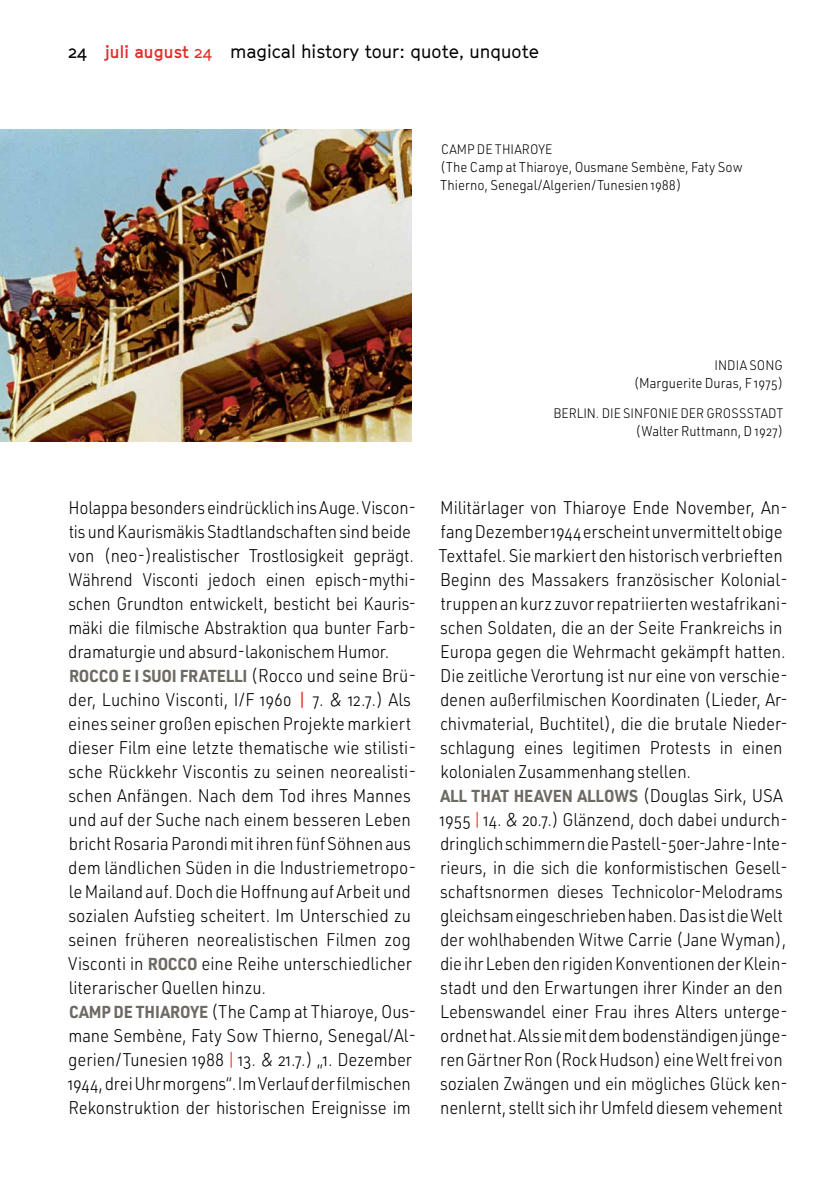
<style>
.page{position:relative;width:840px;height:1191px;background:#fff}
.page>*{position:absolute;margin:0;border:0;box-sizing:border-box;transform-origin:0 0}
.Brot_2_60_70_80{font:300 18px/24px "URWDIN";letter-spacing:-.005em;color:#000;scale:.92 1}
.Brot_2{font:300 18px/24px "URWDIN";color:#000;scale:.92 1}
.Brot_2-2{font:300 18px/24px "URWDIN";color:#000;scale:.91 1}
.t1{font:18px "GT Cinetype";color:#000}
.Brot_2-3{font:700 17px "URWDIN";letter-spacing:-.015em;color:#6c6a63;scale:.93 1}
.Brot_2_60_70_80-2{font:700 17px "URWDIN";letter-spacing:-.01em;color:#6c6a63;scale:.92 1}
.BU{font:300 14px/18px "URWDIN";color:#000;scale:.92 1}
.BU-2{font:300 13.6px "URWDIN";color:#000;scale:.93 1}
.s1{font-weight:700;font-size:17px;color:#e42b2c}
.s2{font-size:17px;color:#e42b2c}
.s3{font-weight:300;font-size:18px;color:#000}
.s4{font-family:"URWDIN Cond";font-weight:400;color:#e42b2c}
.s5{font-weight:700;font-size:17px;color:#6c6a63}
</style>
<div class="page">
<img style="left:0;top:130px;width:411px;height:312px">
<p class="t1" style="left:68px;top:41px;width:472px">24 <span class="s1">juli august</span> <span class="s2">24</span> magical history tour: quote, unquote</p>
<p class="BU-2" style="left:441px;top:140px;width:121px">CAMP DE THIAROYE</p>
<p class="BU" style="left:440px;top:158px;width:330px">(The Camp at Thiaroye, Ousmane Sembène, Faty Sow<br>Thierno, Senegal/Algerien/Tunesien 1988)</p>
<p class="BU-2" style="left:714px;top:356px;width:75px">INDIA SONG</p>
<p class="BU" style="left:633px;top:374px;width:164px">(Marguerite Duras, F 1975)</p>
<p class="BU-2" style="left:553px;top:404px;width:249px">BERLIN. DIE SINFONIE DER GROSSSTADT</p>
<p class="BU" style="left:635px;top:422px;width:162px">(Walter Ruttmann, D 1927)</p>
<p class="Brot_2-2" style="left:68px;top:495px;width:384px">Holappa besonders eindrücklich ins Auge. Viscon&shy;tis und Kaurismäkis Stadtlandschaften sind beide von (neo-)realistischer Trostlosigkeit geprägt.<br>Während Visconti jedoch einen episch-mythi&shy;schen Grundton entwickelt, besticht bei Kauris&shy;mäki die filmische Abstraktion qua bunter Farb&shy;dramaturgie und absurd-lakonischem Humor.</p>
<p class="Brot_2-3" style="left:69px;top:664px;width:375px">ROCCO E I SUOI FRATELLI <span class="s3">(Rocco und seine Brü-</span></p>
<p class="Brot_2" style="left:68px;top:687px;width:379px">der, Luchino Visconti, I/F 1960 <span class="s4">|</span> 7. &amp; 12.7.) Als eines seiner großen epischen Projekte markiert dieser Film eine letzte thematische wie stilisti&shy;sche Rückkehr Viscontis zu seinen neorealisti&shy;schen Anfängen. Nach dem Tod ihres Mannes und auf der Suche nach einem besseren Leben bricht Rosaria Parondi mit ihren fünf Söhnen aus dem ländlichen Süden in die Industriemetropo&shy;le Mailand auf. Doch die Hoffnung auf Arbeit und sozialen Aufstieg scheitert. Im Unterschied zu seinen früheren neorealistischen Filmen zog Visconti in <span class="s5">ROCCO</span> eine Reihe unterschiedlicher literarischer Quellen hinzu.</p>
<p class="Brot_2_60_70_80" style="left:68px;top:999px;width:380px"><span class="s5">CAMP DE THIAROYE</span> (The Camp at Thiaroye, Ous&shy;mane Sembène, Faty Sow Thierno, Senegal/Al&shy;gerien/Tunesien 1988 <span class="s4">|</span> 13. &amp; 21.7.) „1. Dezember 1944, drei Uhr morgens“. Im Verlauf der filmischen Rekonstruktion der historischen Ereignisse im</p>
<p class="Brot_2_60_70_80" style="left:438px;top:495px;width:381px">Militärlager von Thiaroye Ende November, An&shy;fang Dezember 1944 erscheint unvermittelt obige Texttafel. Sie markiert den historisch verbrieften Beginn des Massakers französischer Kolonial&shy;truppen an kurz zuvor repatriierten westafrikani&shy;schen Soldaten, die an der Seite Frankreichs in Europa gegen die Wehrmacht gekämpft hatten.<br>Die zeitliche Verortung ist nur eine von verschie&shy;denen außerfilmischen Koordinaten (Lieder, Ar&shy;chivmaterial, Buchtitel), die die brutale Nieder&shy;schlagung eines legitimen Protests in einen kolonialen Zusammenhang stellen.</p>
<p class="Brot_2_60_70_80-2" style="left:440px;top:784px;width:373px">ALL THAT HEAVEN ALLOWS <span class="s3">(Douglas Sirk, USA</span></p>
<p class="Brot_2_60_70_80" style="left:439px;top:807px;width:380px">1955 <span class="s4">|</span> 14. &amp; 20.7.) Glänzend, doch dabei undurch&shy;dringlich schimmern die Pastell-50er-Jahre-Inte&shy;rieurs, in die sich die konformistischen Gesell&shy;schaftsnormen dieses Technicolor-Melodrams gleichsam eingeschrieben haben. Das ist die Welt der wohlhabenden Witwe Carrie (Jane Wyman), die ihr Leben den rigiden Konventionen der Klein&shy;stadt und den Erwartungen ihrer Kinder an den Lebenswandel einer Frau ihres Alters unterge&shy;ordnet hat. Als sie mit dem bodenständigen jünge&shy;ren Gärtner Ron (Rock Hudson) eine Welt frei von sozialen Zwängen und ein mögliches Glück ken&shy;nenlernt, stellt sich ihr Umfeld diesem vehement</p>
</div>
